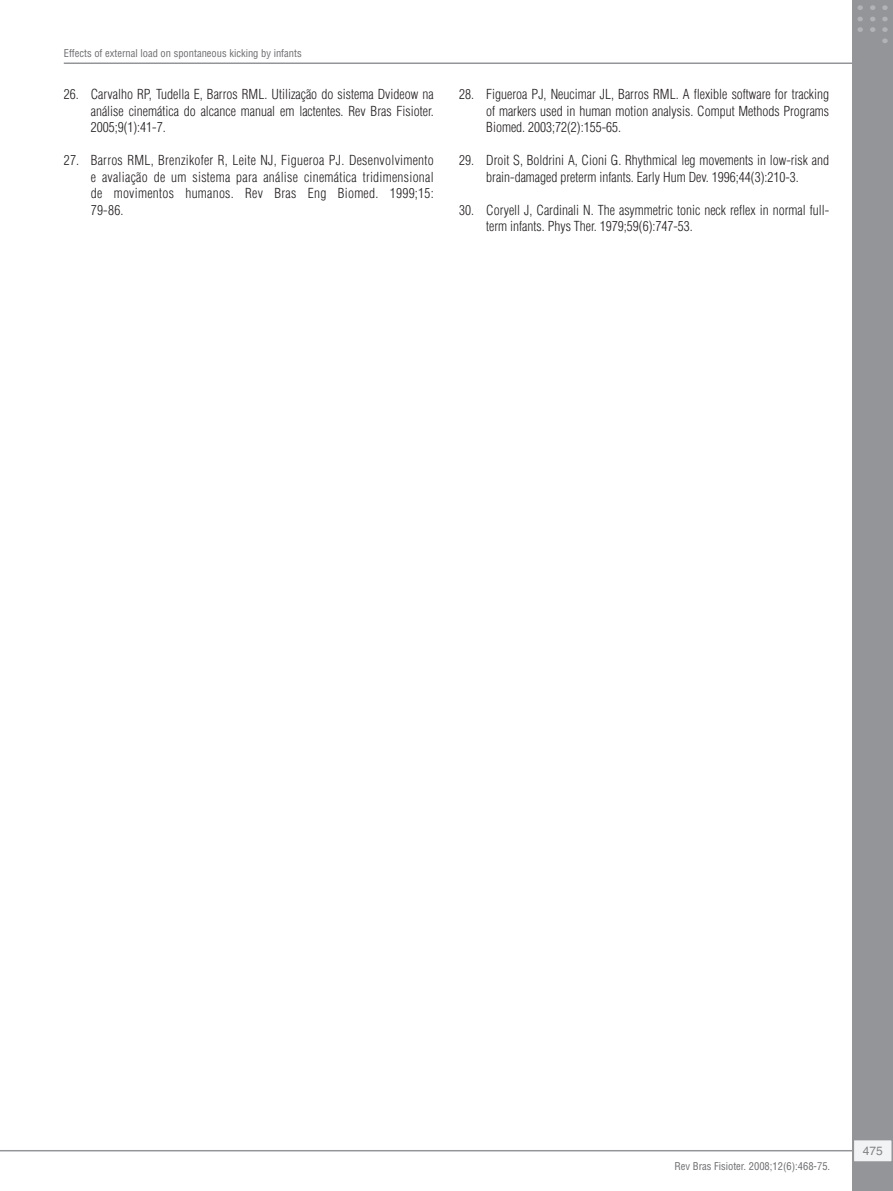
<style>
.page{position:relative;width:893px;height:1191px;background:#fff}
.page>*{position:absolute;margin:0;border:0;box-sizing:border-box;transform-origin:0 0}
.z05_4_referencias{font:300 condensed 13.5px/16.5px "Helvetica LT Std";color:#231f20;text-align:justify}
.t1{font:12px "Helvetica LT Std";color:#808285}
.t2{font:condensed 10.5px "Helvetica LT Std";color:#6c6d70}
</style>
<div class="page">
<hr style="left:0;top:1150px;width:879px;height:1px;background:#939598">
<hr style="left:64px;top:62px;width:810px;height:2px;background:#939598">
<div style="left:853px;top:0;width:40px;height:1191px;background:#939598"></div>
<div style="left:853px;top:1139px;width:39px;height:23px;background:#f2f3f4"></div>
<div style="left:853px;top:1138px;width:40px;height:24px;border:2px solid #939598"></div>
<svg style="left:857px;top:27px;width:6px;height:5px"></svg>
<svg style="left:857px;top:17px;width:6px;height:4px"></svg>
<svg style="left:857px;top:5px;width:6px;height:5px"></svg>
<svg style="left:870px;top:27px;width:5px;height:5px"></svg>
<svg style="left:870px;top:17px;width:5px;height:4px"></svg>
<svg style="left:870px;top:5px;width:5px;height:5px"></svg>
<svg style="left:882px;top:27px;width:6px;height:5px"></svg>
<svg style="left:882px;top:38px;width:6px;height:5px"></svg>
<svg style="left:882px;top:17px;width:6px;height:4px"></svg>
<svg style="left:882px;top:5px;width:6px;height:5px"></svg>
<p class="t2" style="left:64px;top:46px;width:239px">Effects of external load on spontaneous kicking by infants</p>
<p class="z05_4_referencias" style="left:91px;top:86px;width:344px;text-indent:-27px">26. Carvalho RP, Tudella E, Barros RML. Utilização do sistema Dvideow na análise cinemática do alcance manual em lactentes. Rev Bras Fisioter.<br>2005;9(1):41-7.</p>
<p class="z05_4_referencias" style="left:91px;top:152px;width:344px;text-indent:-27px">27. Barros RML, Brenzikofer R, Leite NJ, Figueroa PJ. Desenvolvimento e avaliação de um sistema para análise cinemática tridimensional de movimentos humanos. Rev Bras Eng Biomed. 1999;15:<br>79-86.</p>
<p class="z05_4_referencias" style="left:486px;top:86px;width:344px;text-indent:-27px">28. Figueroa PJ, Neucimar JL, Barros RML. A flexible software for tracking of markers used in human motion analysis. Comput Methods Programs Biomed. 2003;72(2):155-65.</p>
<p class="z05_4_referencias" style="left:459px;top:152px;width:371px;text-align:center">29. Droit S, Boldrini A, Cioni G. Rhythmical leg movements in low-risk and brain-damaged preterm infants. Early Hum Dev. 1996;44(3):210-3.</p>
<p class="z05_4_referencias" style="left:486px;top:201px;width:344px;text-indent:-27px">30. Coryell J, Cardinali N. The asymmetric tonic neck reflex in normal full&shy;term infants. Phys Ther. 1979;59(6):747-53.</p>
<p class="t2" style="left:674px;top:1160px;width:157px">Rev Bras Fisioter. 2008;12(6):468-75.</p>
<p class="t1" style="left:863px;top:1144px;width:22px">475</p>
</div>
